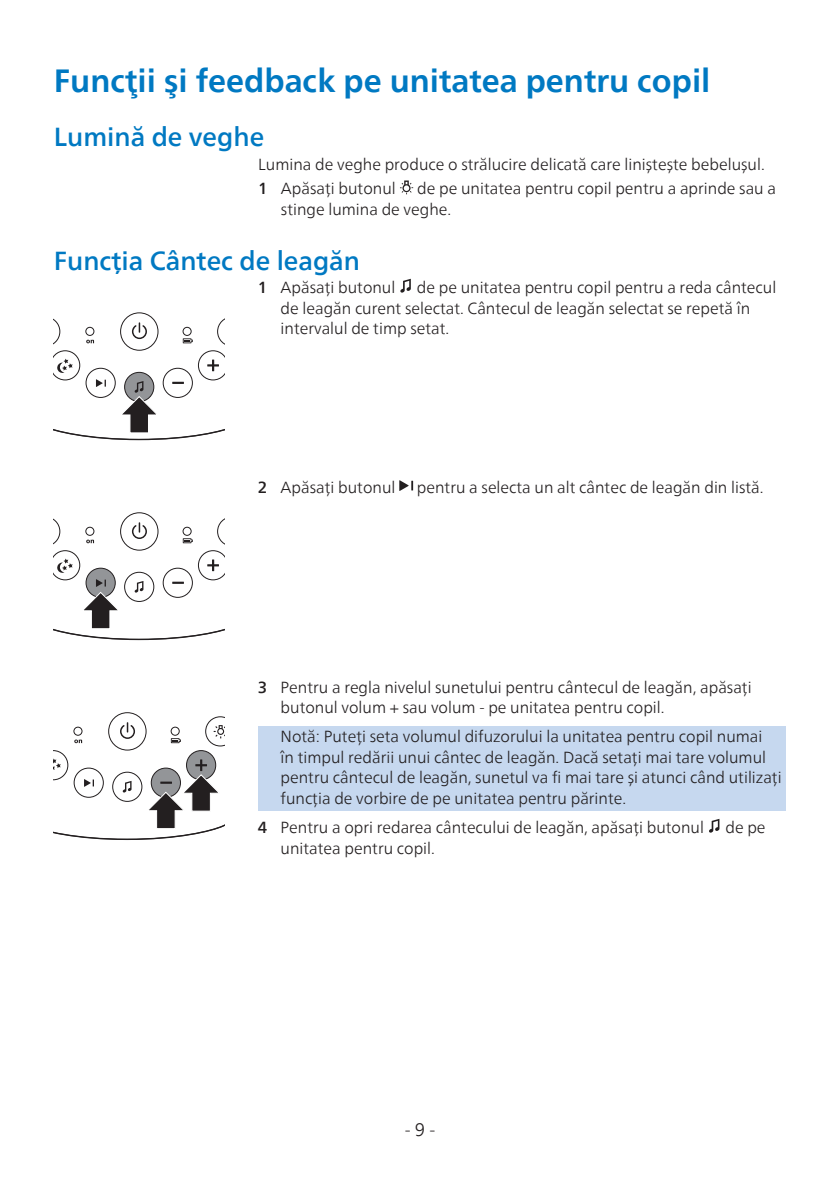
<style>
.page{position:relative;width:840px;height:1191px;background:#fff}
.page>*{position:absolute;margin:0;border:0;box-sizing:border-box;transform-origin:0 0}
.Heading_1{font:700 32px "Neue Frutiger World";color:#0079c2}
.Heading_2{font:500 26px "Neue Frutiger World";color:#0079c2}
.t1{font:300 18px "Neue Frutiger World";color:#231f20}
.Table_note{font:300 16px/20.8px "Neue Frutiger World";color:#231f20}
.Body_Text{font:300 16px "Neue Frutiger World";color:#231f20}
.s1{font-weight:500}
</style>
<div class="page">
<svg style="left:400px;top:180px;width:13px;height:14px"></svg>
<svg style="left:400px;top:279px;width:10px;height:14px"></svg>
<svg style="left:399px;top:480px;width:14px;height:11px"></svg>
<div style="left:258px;top:726px;width:527px;height:84px;background:#c6d8ef"></div>
<svg style="left:719px;top:818px;width:1px;height:12px"></svg>
<svg style="left:709px;top:819px;width:10px;height:13px"></svg>
<svg style="left:54px;top:312px;width:170px;height:129px"></svg>
<svg style="left:54px;top:512px;width:170px;height:129px"></svg>
<svg style="left:54px;top:712px;width:171px;height:128px"></svg>
<p class="Heading_1" style="left:54px;top:52px;width:657px">Funcţii şi feedback pe unitatea pentru copil</p>
<p class="Heading_2" style="left:54px;top:116px;width:212px">Lumină de veghe</p>
<p class="Body_Text" style="left:258px;top:152px;width:507px">Lumina de veghe produce o strălucire delicată care liniștește bebelușul.</p>
<p class="Table_note" style="left:258px;top:178px;width:139px"><span class="s1">1</span> Apăsați butonul</p>
<p class="Table_note" style="left:281px;top:178px;width:496px;text-indent:136px">de pe unitatea pentru copil pentru a aprinde sau a stinge lumina de veghe.</p>
<p class="Heading_2" style="left:54px;top:239px;width:307px">Funcția Cântec de leagăn</p>
<p class="Table_note" style="left:258px;top:277px;width:139px"><span class="s1">1</span> Apăsați butonul</p>
<p class="Table_note" style="left:280px;top:277px;width:497px;text-indent:136px">de pe unitatea pentru copil pentru a reda cântecul de leagăn curent selectat. Cântecul de leagăn selectat se repetă în intervalul de timp setat.</p>
<p class="Table_note" style="left:258px;top:477px;width:139px"><span class="s1">2</span> Apăsați butonul</p>
<p class="Table_note" style="left:416px;top:477px;width:348px">pentru a selecta un alt cântec de leagăn din listă.</p>
<p class="Table_note" style="left:280px;top:676px;width:472px;text-indent:-23px"><span class="s1">3</span> Pentru a regla nivelul sunetului pentru cântecul de leagăn, apăsați butonul volum + sau volum - pe unitatea pentru copil.</p>
<p class="Table_note" style="left:280px;top:726px;width:502px">Notă: Puteți seta volumul difuzorului la unitatea pentru copil numai<br>în timpul redării unui cântec de leagăn. Dacă setați mai tare volumul pentru cântecul de leagăn, sunetul va fi mai tare și atunci când utilizați funcția de vorbire de pe unitatea pentru părinte.</p>
<p class="Table_note" style="left:258px;top:817px;width:447px"><span class="s1">4</span> Pentru a opri redarea cântecului de leagăn, apăsați butonul</p>
<p class="Table_note" style="left:725px;top:817px;width:42px">de pe</p>
<p class="Table_note" style="left:280px;top:837px;width:153px">unitatea pentru copil.</p>
<p class="t1" style="left:404px;top:1115px;width:32px">- 9 -</p>
</div>
